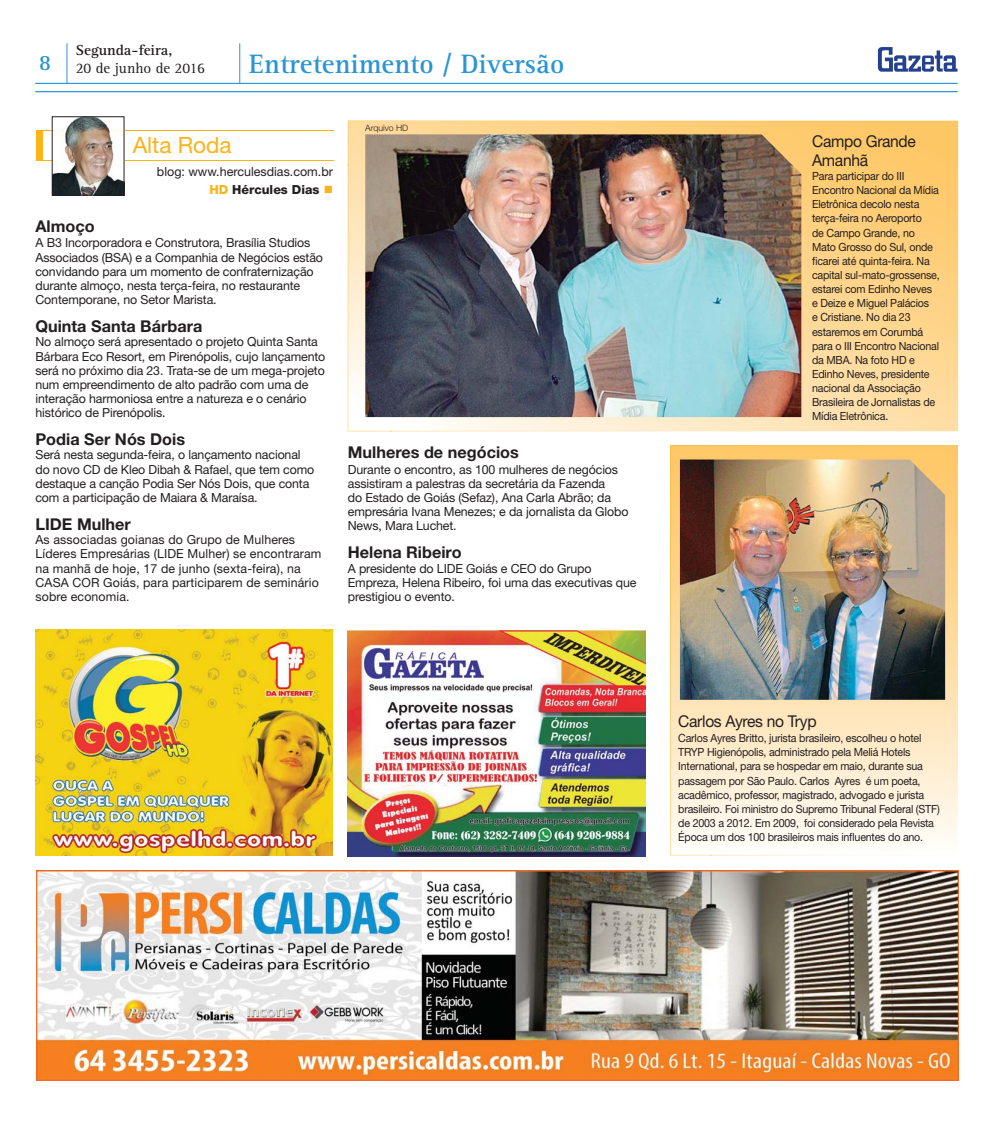
<style>
.page{position:relative;width:993px;height:1124px;background:#fff}
.page>*{position:absolute;margin:0;border:0;box-sizing:border-box;transform-origin:0 0}
.t1{font:700 27.5px "Rotis Serif";color:#2996d3}
.t2{font:22.5px "Helvetica Neue";color:#fcb315}
.t3{font:700 16.25px "Helvetica Neue";color:#231f20}
.t4{font:16.25px/18.8px "Helvetica Neue";letter-spacing:-.02em;color:#231f20;scale:.96 1}
.t5{font:15px/18px "Rotis Serif";color:#231f20;text-align:center}
.t6{font:12.5px/14.1px "Helvetica Neue";letter-spacing:-.01em;color:#231f20}
.t7{font:12.5px/14.1px "Helvetica Neue";letter-spacing:.01em;color:#231f20}
.t8{font:11.25px/14.1px "Helvetica Neue";letter-spacing:-.02em;color:#231f20;scale:.95 1}
.t9{font:300 8.75px "Helvetica Neue";color:#231f20}
.s1{font-weight:700}
.s2{font-weight:800;color:#fcb315}
.s3{font-weight:800}
</style>
<div class="page">
<svg style="left:877px;top:47px;width:80px;height:25px"></svg>
<hr style="left:67px;top:43px;width:1px;height:40px;background:#2996d3">
<hr style="left:239px;top:43px;width:1px;height:40px;background:#2996d3">
<hr style="left:35px;top:91px;width:922px;height:1px;background:#2996d3">
<hr style="left:35px;top:83px;width:922px;height:1px;background:#2996d3">
<img style="left:348px;top:630px;width:297px;height:226px">
<img style="left:36px;top:870px;width:921px;height:210px">
<img style="left:35px;top:629px;width:298px;height:226px">
<hr style="left:37px;top:130px;width:297px;height:1px;background:#fcb315">
<hr style="left:37px;top:160px;width:297px;height:1px;background:#fcb315">
<div style="left:36px;top:130px;width:6px;height:30px;background:#fcb315"></div>
<img style="left:54px;top:118px;width:68px;height:75px">
<div style="left:52px;top:116px;width:72px;height:79px;border:1px solid #231f20"></div>
<svg style="left:392px;top:165px;width:521px;height:264px;background:#fcd697"></svg>
<img style="left:348px;top:121px;width:609px;height:44px">
<img style="left:348px;top:164px;width:44px;height:267px">
<img style="left:913px;top:164px;width:44px;height:267px">
<img style="left:365px;top:134px;width:436px;height:283px">
<svg style="left:711px;top:699px;width:204px;height:142px;background:#fdedd3"></svg>
<div style="left:670px;top:445px;width:287px;height:41px;background:#fec767"></div>
<img style="left:670px;top:486px;width:41px;height:369px">
<img style="left:915px;top:486px;width:42px;height:355px">
<img style="left:710px;top:853px;width:73px;height:2px">
<img style="left:679px;top:459px;width:265px;height:240px">
<p class="t5" style="left:39px;top:42px;width:167px"><span class="s1">Segunda-feira,<br></span><sup>8</sup> 20 de junho de 2016</p>
<h1 class="t1" style="left:249px;top:53px;width:317px">Entretenimento / Diversão</h1>
<h2 class="t2" style="left:133px;top:137px;width:100px">Alta Roda</h2>
<p class="t6" style="left:209px;top:163px;width:125px;line-height:18.5px;text-indent:-53px">blog: www.herculesdias.com.br<br><span class="s2">HD</span> <span class="s3">Hércules Dias</span></p>
<h3 class="t3" style="left:35px;top:220px;width:61px">Almoço</h3>
<p class="t6" style="left:35px;top:237px;width:289px">A B3 Incorporadora e Construtora, Brasília Studios Associados (BSA) e a Companhia de Negócios estão convidando para um momento de confraternização durante almoço, nesta terça-feira, no restaurante Contemporane, no Setor Marista.</p>
<h3 class="t3" style="left:35px;top:320px;width:168px">Quinta Santa Bárbara</h3>
<p class="t6" style="left:35px;top:336px;width:291px">No almoço será apresentado o projeto Quinta Santa Bárbara Eco Resort, em Pirenópolis, cujo lançamento será no próximo dia 23. Trata-se de um mega-projeto num empreendimento de alto padrão com uma de interação harmoniosa entre a natureza e o cenário histórico de Pirenópolis.</p>
<h3 class="t3" style="left:35px;top:433px;width:151px">Podia Ser Nós Dois</h3>
<p class="t6" style="left:35px;top:449px;width:280px">Será nesta segunda-feira, o lançamento nacional do novo CD de Kleo Dibah &amp; Rafael, que tem como destaque a canção Podia Ser Nós Dois, que conta com a participação de Maiara &amp; Maraísa.</p>
<h3 class="t3" style="left:35px;top:518px;width:97px">LIDE Mulher</h3>
<p class="t7" style="left:35px;top:534px;width:287px">As associadas goianas do Grupo de Mulheres Líderes Empresárias (LIDE Mulher) se encontraram na manhã de hoje, 17 de junho (sexta-feira), na CASA COR Goiás, para participarem de seminário sobre economia.</p>
<p class="t9" style="left:365px;top:124px;width:44px">Arquivo HD</p>
<h3 class="t3" style="left:348px;top:446px;width:172px">Mulheres de negócios</h3>
<p class="t6" style="left:348px;top:463px;width:282px">Durante o encontro, as 100 mulheres de negócios assistiram a palestras da secretária da Fazenda<br>do Estado de Goiás (Sefaz), Ana Carla Abrão; da empresária Ivana Menezes; e da jornalista da Globo News, Mara Luchet.</p>
<h3 class="t3" style="left:348px;top:546px;width:115px">Helena Ribeiro</h3>
<p class="t6" style="left:348px;top:562px;width:290px">A presidente do LIDE Goiás e CEO do Grupo<br>Empreza, Helena Ribeiro, foi uma das executivas que prestigiou o evento.</p>
<h3 class="t4" style="left:811px;top:134px;width:110px">Campo Grande<br>Amanhã</h3>
<p class="t8" style="left:811px;top:170px;width:136px">Para participar do III<br>Encontro Nacional da Mídia<br>Eletrônica decolo nesta terça-feira no Aeroporto<br>de Campo Grande, no<br>Mato Grosso do Sul, onde ficarei até quinta-feira. Na capital sul-mato-grossense, estarei com Edinho Neves e Deize e Miguel Palácios<br>e Cristiane. No dia 23 estaremos em Corumbá para o III Encontro Nacional da MBA. Na foto HD e<br>Edinho Neves, presidente nacional da Associação<br>Brasileira de Jornalistas de<br>Mídia Eletrônica.</p>
<h3 class="t4" style="left:678px;top:713px;width:146px">Carlos Ayres no Tryp</h3>
<p class="t8" style="left:678px;top:732px;width:277px">Carlos Ayres Britto, jurista brasileiro, escolheu o hotel TRYP Higienópolis, administrado pela Meliá Hotels International, para se hospedar em maio, durante sua passagem por São Paulo. Carlos Ayres é um poeta, acadêmico, professor, magistrado, advogado e jurista brasileiro. Foi ministro do Supremo Tribunal Federal (STF) de 2003 a 2012. Em 2009, foi considerado pela Revista Época um dos 100 brasileiros mais influentes do ano.</p>
</div>
